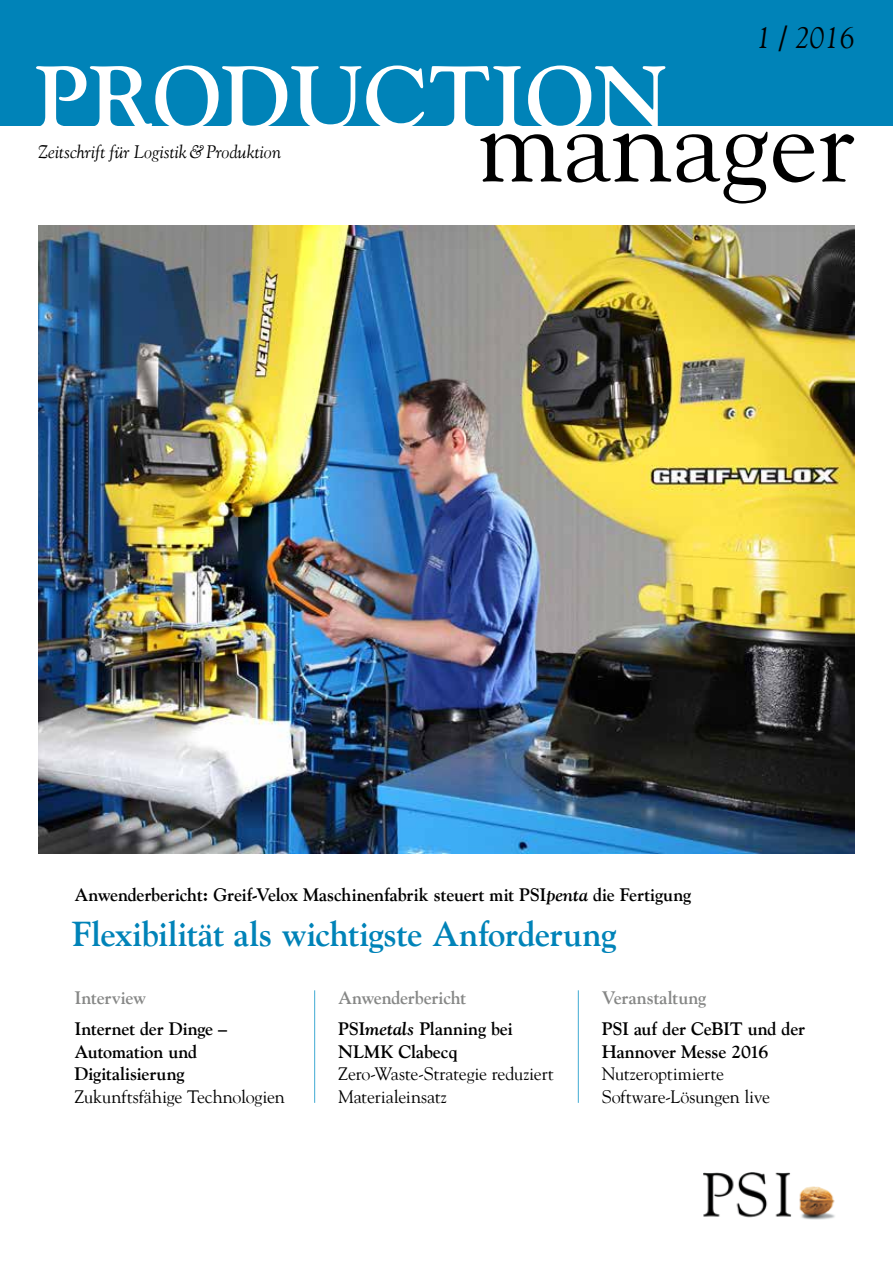
<style>
.page{position:relative;width:893px;height:1263px;background:#fff}
.page>*{position:absolute;margin:0;border:0;box-sizing:border-box;transform-origin:0 0}
.t1{font:109.5px "Goudy";color:#000}
.t2{font:700 88.35px "Goudy";color:#fff}
.t3{font:700 34.5px "Goudy";letter-spacing:-.01em;color:#0083b8}
.t4{font:italic 30px "Goudy";color:#000}
.t5{font:700 18px/22.5px "Goudy";letter-spacing:-.01em;color:#000}
.t6{font:18px/22.5px "Goudy";letter-spacing:-.01em;color:#000}
.t7{font:700 18px/31.7px "Goudy";letter-spacing:-.015em;color:#868786}
.t8{font:italic 18px "Goudy";color:#000}
.s1{font-style:italic}
.s2{color:#000}
.s3{font-style:italic;color:#000}
</style>
<div class="page">
<img style="left:704px;top:1172px;width:131px;height:47px">
<div style="left:0;top:0;width:893px;height:126px;background:#0083b8"></div>
<img style="left:38px;top:225px;width:817px;height:629px">
<hr style="left:314px;top:990px;width:1px;height:113px;background:#40aad3">
<hr style="left:578px;top:990px;width:1px;height:113px;background:#40aad3">
<h2 class="t2" style="left:35px;top:43px;width:634px">PRODUCTION</h2>
<h3 class="t4" style="left:756px;top:20px;width:100px">1 / 2016</h3>
<p class="t8" style="left:38px;top:141px;width:244px">Zeitschrift für Logistik&amp;Produktion</p>
<h1 class="t1" style="left:478px;top:75px;width:379px">manager</h1>
<p class="t5" style="left:74px;top:883px;width:618px">Anwenderbericht: Greif-Velox Maschinenfabrik steuert mit PSI<span class="s1">penta</span> die Fertigung</p>
<h3 class="t3" style="left:72px;top:912px;width:546px">Flexibilität als wichtigste Anforderung</h3>
<p class="t7" style="left:74px;top:981px;width:73px">Interview</p>
<p class="t5" style="left:74px;top:1017px;width:154px">Internet der Dinge –<br>Automation und<br>Digitalisierung</p>
<p class="t6" style="left:74px;top:1085px;width:212px">Zukunftsfähige Technologien</p>
<p class="t7" style="left:602px;top:981px;width:106px">Veranstaltung</p>
<p class="t5" style="left:602px;top:1017px;width:205px">PSI auf der CeBIT und der<br>Hannover Messe 2016</p>
<p class="t6" style="left:602px;top:1062px;width:170px">Nutzeroptimierte<br>Software-Lösungen live</p>
<p class="t7" style="left:338px;top:981px;width:176px">Anwenderbericht<br><span class="s2">PSI</span><span class="s3">metals</span> <span class="s2">Planning bei</span></p>
<p class="t5" style="left:338px;top:1040px;width:121px">NLMK Clabecq</p>
<p class="t6" style="left:338px;top:1062px;width:217px">Zero-Waste-Strategie reduziert<br>Materialeinsatz</p>
</div>
